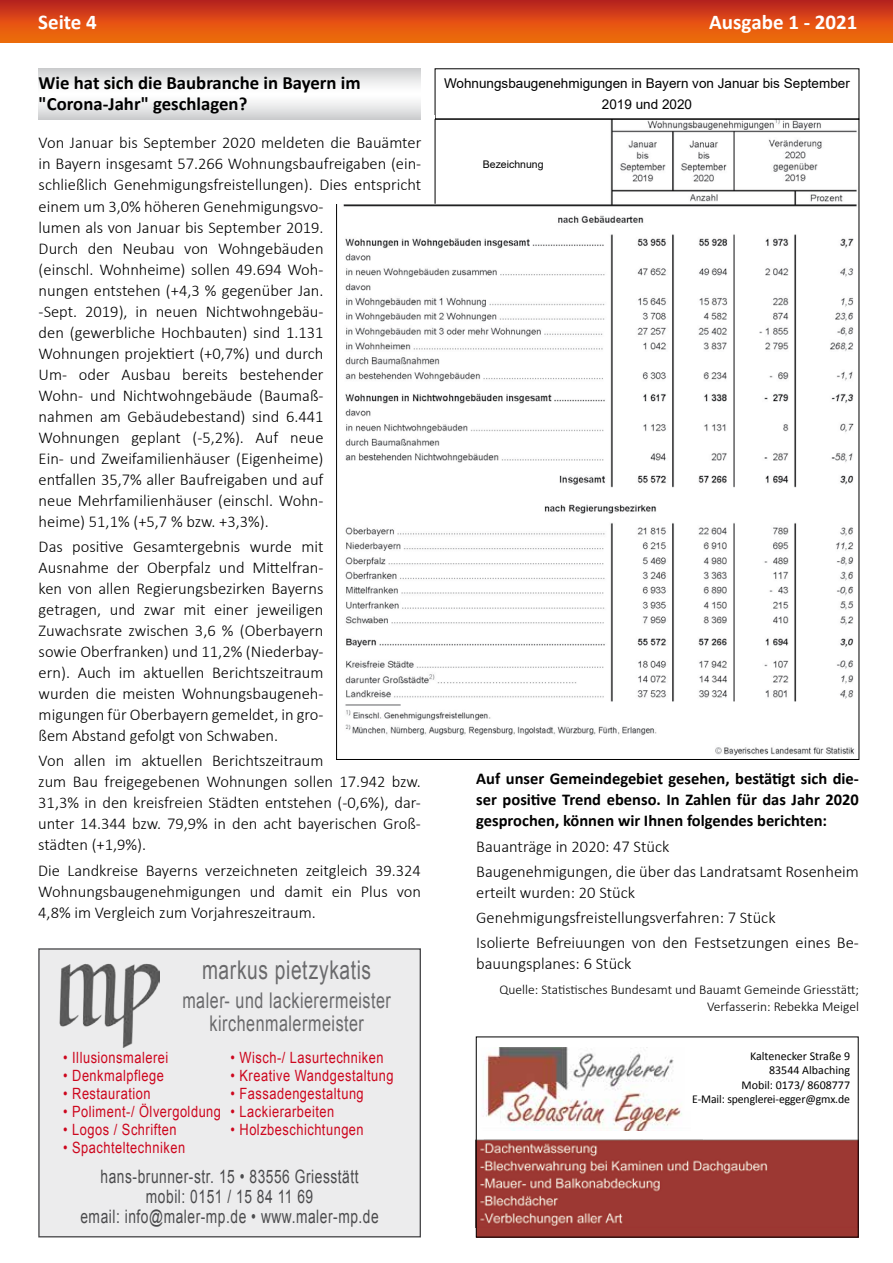
<style>
.page{position:relative;width:893px;height:1263px;background:#fff}
.page>*{position:absolute;margin:0;border:0;box-sizing:border-box;transform-origin:0 0}
.t1{font:25.8px "Arial";letter-spacing:.035em;color:#69696b;scale:.74 1}
.t2{font:21.6px/23.1px "Arial";letter-spacing:.035em;color:#69696b;text-align:center;scale:.74 1}
.t3{font:700 21px "Calibri";color:#fff}
.t4{font:700 18.75px/21px "Calibri";color:#000}
.t5{font:18.6px/20.2px "Arial";letter-spacing:.04em;color:#4b4b4d;text-align:center;scale:.74 1}
.t6{font:300 16.5px/21px "Calibri";color:#000;text-align:justify}
.t7{font:700 16.5px/21px "Calibri";color:#000;text-align:justify}
.t8{font:15.6px "Arial";letter-spacing:.04em;color:#cd071e;scale:.83 1}
.t9{font:300 13.5px/16.5px "Calibri";color:#000;text-align:right}
.t10{font:13.5px/21px "Arial";color:#000;text-align:center}
.t11{font:12px/14.4px "Calibri";color:#000;text-align:right}
.t12{font:10.5px "Arial";color:#000}
</style>
<div class="page">
<div style="left:0;top:0;width:893px;height:43px;background:linear-gradient(to bottom,#be2320,#f87409)"></div>
<img style="left:343px;top:121px;width:514px;height:635px">
<div style="left:476px;top:1216px;width:383px;height:21px;background:#9c3832"></div>
<img style="left:478px;top:1140px;width:379px;height:86px">
<img style="left:483px;top:1047px;width:199px;height:84px">
<div style="left:334px;top:116px;width:101px;height:88px;background:#fff"></div>
<div style="left:448px;top:148px;width:69px;height:21px;background:#fff"></div>
<hr style="left:435px;top:119px;width:1px;height:85px;background:#000">
<svg style="left:38px;top:68px;width:383px;height:51px"></svg>
<div style="left:39px;top:949px;width:381px;height:288px;background:#ececed"></div>
<div style="left:38px;top:948px;width:383px;height:289px;border:1px solid #4b4b4d"></div>
<img style="left:60px;top:964px;width:100px;height:83px">
<p class="t3" style="left:38px;top:7px;width:60px">Seite 4</p>
<p class="t3" style="left:709px;top:7px;width:150px">Ausgabe 1 - 2021</p>
<p class="t4" style="left:39px;top:72px;width:324px">Wie hat sich die Baubranche in Bayern im "Corona-Jahr" geschlagen?</p>
<p class="t6" style="left:39px;top:132px;width:384px">Von Januar bis September 2020 meldeten die Bauämter in Bayern insgesamt 57.266 Wohnungsbaufreigaben (ein&shy;schließlich Genehmigungsfreistellungen). Dies entspricht</p>
<p class="t6" style="left:39px;top:196px;width:286px">einem um 3,0% höheren Genehmigungsvo&shy;lumen als von Januar bis September 2019.<br>Durch den Neubau von Wohngebäuden (einschl. Wohnheime) sollen 49.694 Woh&shy;nungen entstehen (+4,3 % gegenüber Jan. -Sept. 2019), in neuen Nichtwohngebäu&shy;den (gewerbliche Hochbauten) sind 1.131<br>Wohnungen projektiert (+0,7%) und durch Um- oder Ausbau bereits bestehender Wohn- und Nichtwohngebäude (Baumaß&shy;nahmen am Gebäudebestand) sind 6.441<br>Wohnungen geplant (-5,2%). Auf neue Ein- und Zweifamilienhäuser (Eigenheime) entfallen 35,7% aller Baufreigaben und auf neue Mehrfamilienhäuser (einschl. Wohn&shy;heime) 51,1% (+5,7 % bzw. +3,3%).</p>
<p class="t6" style="left:39px;top:536px;width:286px">Das positive Gesamtergebnis wurde mit Ausnahme der Oberpfalz und Mittelfran&shy;ken von allen Regierungsbezirken Bayerns getragen, und zwar mit einer jeweiligen Zuwachsrate zwischen 3,6 % (Oberbayern sowie Oberfranken) und 11,2% (Niederbay&shy;ern). Auch im aktuellen Berichtszeitraum wurden die meisten Wohnungsbaugeneh&shy;migungen für Oberbayern gemeldet, in gro&shy;ßem Abstand gefolgt von Schwaben.</p>
<p class="t6" style="left:38px;top:750px;width:384px;text-align:left">Von allen im aktuellen Berichtszeitraum<br>zum Bau freigegebenen Wohnungen sollen 17.942 bzw.<br>31,3% in den kreisfreien Städten entstehen (-0,6%), dar&shy;unter 14.344 bzw. 79,9% in den acht bayerischen Groß&shy;städten (+1,9%).</p>
<p class="t6" style="left:38px;top:859px;width:384px">Die Landkreise Bayerns verzeichneten zeitgleich 39.324<br>Wohnungsbaugenehmigungen und damit ein Plus von 4,8% im Vergleich zum Vorjahreszeitraum.</p>
<h1 class="t1" style="left:202px;top:953px;width:230px">markus pietzykatis</h1>
<h2 class="t2" style="left:182px;top:989px;width:283px">maler- und lackierermeister kirchenmalermeister</h2>
<p class="t8" style="left:63px;top:1047px;width:128px">• Illusionsmalerei</p>
<p class="t8" style="left:63px;top:1065px;width:123px">• Denkmalpflege</p>
<p class="t8" style="left:63px;top:1083px;width:107px">• Restauration</p>
<p class="t8" style="left:63px;top:1101px;width:192px">• Poliment-/ Ölvergoldung</p>
<p class="t8" style="left:63px;top:1119px;width:138px">• Logos / Schriften</p>
<p class="t8" style="left:63px;top:1137px;width:149px">• Spachteltechniken</p>
<p class="t8" style="left:230px;top:1047px;width:186px">• Wisch-/ Lasurtechniken</p>
<p class="t8" style="left:230px;top:1065px;width:198px">• Kreative Wandgestaltung</p>
<p class="t8" style="left:230px;top:1083px;width:162px">• Fassadengestaltung</p>
<p class="t8" style="left:230px;top:1101px;width:127px">• Lackierarbeiten</p>
<p class="t8" style="left:230px;top:1119px;width:162px">• Holzbeschichtungen</p>
<p class="t5" style="left:80px;top:1166px;width:405px">hans-brunner-str. 15 • 83556 Griesstätt mobil: 0151 / 15 84 11 69<br>email: info@maler-mp.de • www.maler-mp.de</p>
<p class="t10" style="left:444px;top:73px;width:407px">Wohnungsbaugenehmigungen in Bayern von Januar bis September<br>2019 und 2020</p>
<p class="t12" style="left:483px;top:157px;width:62px">Bezeichnung</p>
<p class="t7" style="left:476px;top:768px;width:384px">Auf unser Gemeindegebiet gesehen, bestätigt sich die&shy;ser positive Trend ebenso. In Zahlen für das Jahr 2020 gesprochen, können wir Ihnen folgendes berichten:</p>
<p class="t6" style="left:476px;top:833px;width:384px;line-height:25.2px">Bauanträge in 2020: 47 Stück<br>Baugenehmigungen, die über das Landratsamt Rosenheim</p>
<p class="t6" style="left:476px;top:879px;width:384px;line-height:25.2px;text-align:left">erteilt wurden: 20 Stück<br>Genehmigungsfreistellungsverfahren: 7 Stück<br>Isolierte Befreiuungen von den Festsetzungen eines Be-</p>
<p class="t6" style="left:476px;top:953px;width:157px">bauungsplanes: 6 Stück</p>
<p class="t9" style="left:500px;top:981px;width:361px">Quelle: Statistisches Bundesamt und Bauamt Gemeinde Griesstätt;<br>Verfasserin: Rebekka Meigel</p>
<p class="t11" style="left:692px;top:1049px;width:159px">Kaltenecker Straße 9<br>83544 Albaching<br>Mobil: 0173/ 8608777<br>E-Mail: spenglerei-egger@gmx.de</p>
</div>
